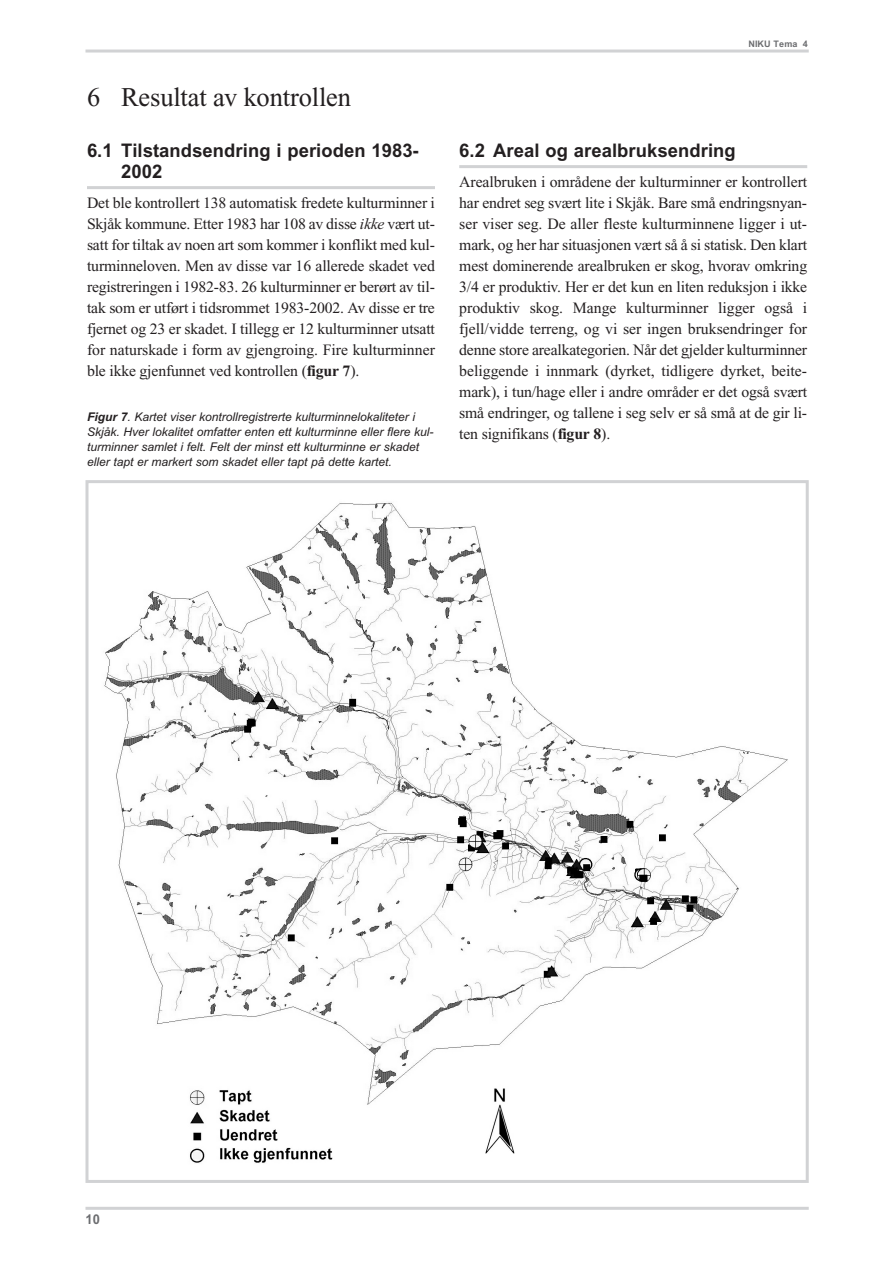
<style>
.page{position:relative;width:893px;height:1263px;background:#fff}
.page>*{position:absolute;margin:0;border:0;box-sizing:border-box;transform-origin:0 0}
.t1{font:27px "Times New Roman";letter-spacing:-.005em;color:#231f20}
.t2{font:700 18.75px/21px "Arial";letter-spacing:.005em;color:#231f20}
.t3{font:15.75px/21px "Times New Roman";letter-spacing:-.01em;color:#231f20;text-align:justify}
.t4{font:700 13.5px "Arial";color:#6c6d70;scale:.95 1}
.t5{font:italic 12px/15px "Arial";color:#231f20}
.t6{font:700 9px "Arial";letter-spacing:.015em;color:#6c6d70}
.s1{font-style:italic}
.s2{font-weight:700}
</style>
<div class="page">
<hr style="left:87px;top:186px;width:348px;height:3px;background:#d1d2d4">
<hr style="left:85px;top:50px;width:723px;height:3px;background:#d1d2d4">
<hr style="left:459px;top:165px;width:348px;height:3px;background:#d1d2d4">
<hr style="left:85px;top:1207px;width:723px;height:3px;background:#d1d2d4">
<img style="left:104px;top:502px;width:684px;height:661px">
<div style="left:85px;top:480px;width:723px;height:703px;border:3px solid #d1d2d4"></div>
<h1 class="t1" style="left:87px;top:89px;width:265px">6 Resultat av kontrollen</h1>
<p class="t2" style="left:121px;top:143px;width:299px;text-indent:-34px">6.1 Tilstandsendring i perioden 1983-<br>2002</p>
<p class="t3" style="left:87px;top:195px;width:349px">Det ble kontrollert 138 automatisk fredete kulturminner i Skjåk kommune. Etter 1983 har 108 av disse <span class="s1">ikke</span> vært ut&shy;satt for tiltak av noen art som kommer i konflikt med kul&shy;turminneloven. Men av disse var 16 allerede skadet ved registreringen i 1982-83. 26 kulturminner er berørt av til&shy;tak som er utført i tidsrommet 1983-2002. Av disse er tre fjernet og 23 er skadet. I tillegg er 12 kulturminner utsatt for naturskade i form av gjengroing. Fire kulturminner ble ikke gjenfunnet ved kontrollen (<span class="s2">figur 7</span>).</p>
<p class="t5" style="left:87px;top:410px;width:348px"><span class="s2">Figur 7</span>. Kartet viser kontrollregistrerte kulturminnelokaliteter i Skjåk. Hver lokalitet omfatter enten ett kulturminne eller flere kul&shy;turminner samlet i felt. Felt der minst ett kulturminne er skadet eller tapt er markert som skadet eller tapt på dette kartet.</p>
<p class="t6" style="left:748px;top:40px;width:61px">NIKU Tema 4</p>
<p class="t2" style="left:459px;top:143px;width:278px">6.2 Areal og arealbruksendring</p>
<p class="t3" style="left:459px;top:174px;width:349px">Arealbruken i områdene der kulturminner er kontrollert har endret seg svært lite i Skjåk. Bare små endringsnyan&shy;ser viser seg. De aller fleste kulturminnene ligger i ut&shy;mark, og her har situasjonen vært så å si statisk. Den klart mest dominerende arealbruken er skog, hvorav omkring 3/4 er produktiv. Her er det kun en liten reduksjon i ikke produktiv skog. Mange kulturminner ligger også i fjell/vidde terreng, og vi ser ingen bruksendringer for denne store arealkategorien. Når det gjelder kulturminner beliggende i innmark (dyrket, tidligere dyrket, beite&shy;mark), i tun/hage eller i andre områder er det også svært små endringer, og tallene i seg selv er så små at de gir li&shy;ten signifikans (<span class="s2">figur 8</span>).</p>
<p class="t4" style="left:85px;top:1214px;width:17px">10</p>
</div>
